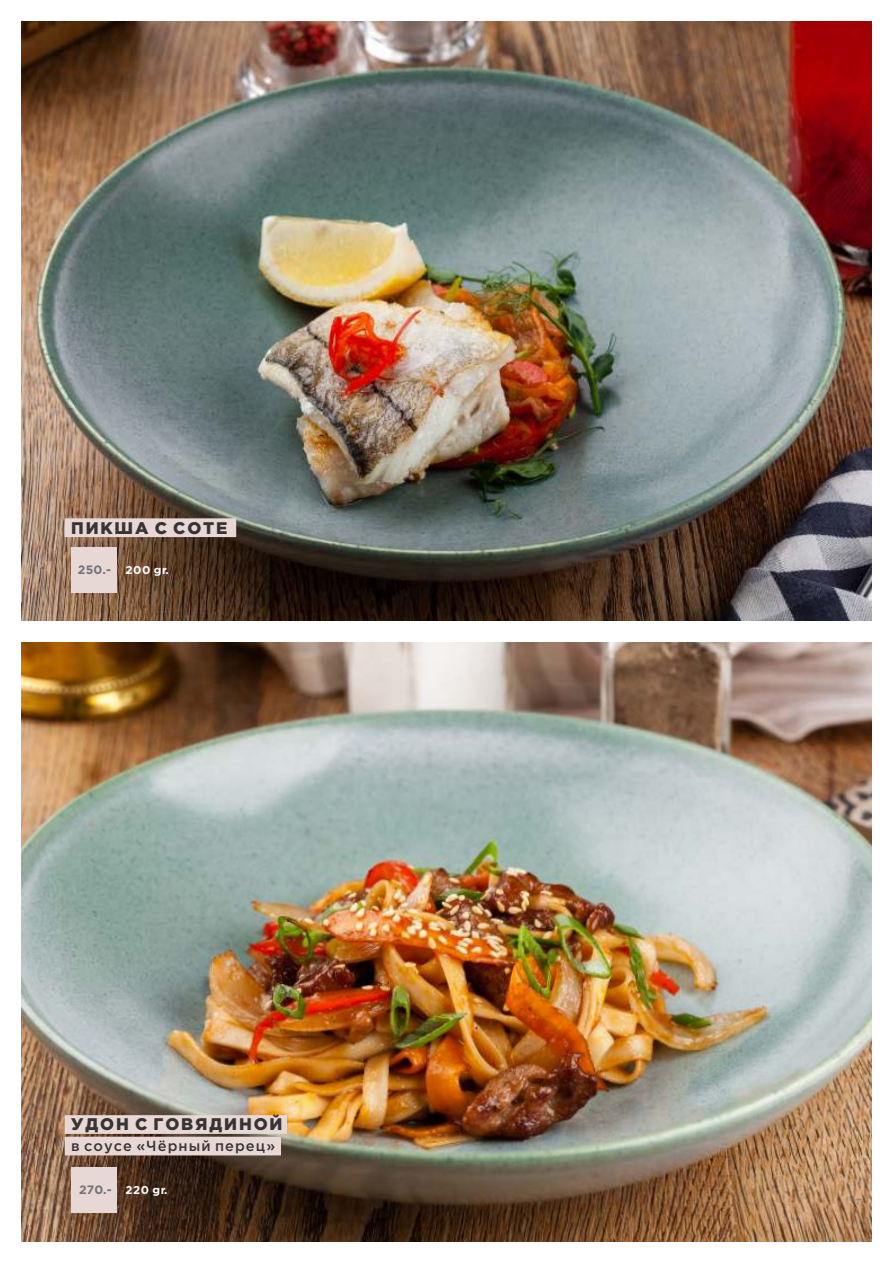
<style>
.page{position:relative;width:893px;height:1263px;background:#fff}
.page>*{position:absolute;margin:0;border:0;box-sizing:border-box;transform-origin:0 0}
.t1{font:900 16.8px "Gotham Pro";letter-spacing:.11em;color:#373435}
.t2{font:500 14.55px "Gotham Pro";letter-spacing:.075em;color:#373435}
.t3{font:700 11.4px "Gotham Pro";letter-spacing:.05em;color:#fefefe}
.s1{font-size:12.15px;color:#727376}
</style>
<div class="page">
<img style="left:21px;top:642px;width:851px;height:599px">
<div style="left:65px;top:1137px;width:216px;height:18px;background:#e8d8d5"></div>
<img style="left:21px;top:21px;width:851px;height:600px">
<div style="left:72px;top:547px;width:45px;height:46px;background:#e8d8d5"></div>
<div style="left:65px;top:518px;width:171px;height:19px;background:#e8d8d5"></div>
<div style="left:72px;top:1166px;width:45px;height:46px;background:#e8d8d5"></div>
<div style="left:65px;top:1115px;width:222px;height:19px;background:#e8d8d5"></div>
<p class="t1" style="left:71px;top:521px;width:158px">ПИКША С СОТЕ</p>
<p class="t3" style="left:78px;top:566px;width:92px"><span class="s1">250.-</span> 200 gr.</p>
<p class="t1" style="left:71px;top:1118px;width:213px">УДОН С ГОВЯДИНОЙ</p>
<p class="t2" style="left:71px;top:1140px;width:206px">в соусе «Чёрный перец»</p>
<p class="t3" style="left:79px;top:1185px;width:90px"><span class="s1">270.-</span> 220 gr.</p>
</div>
